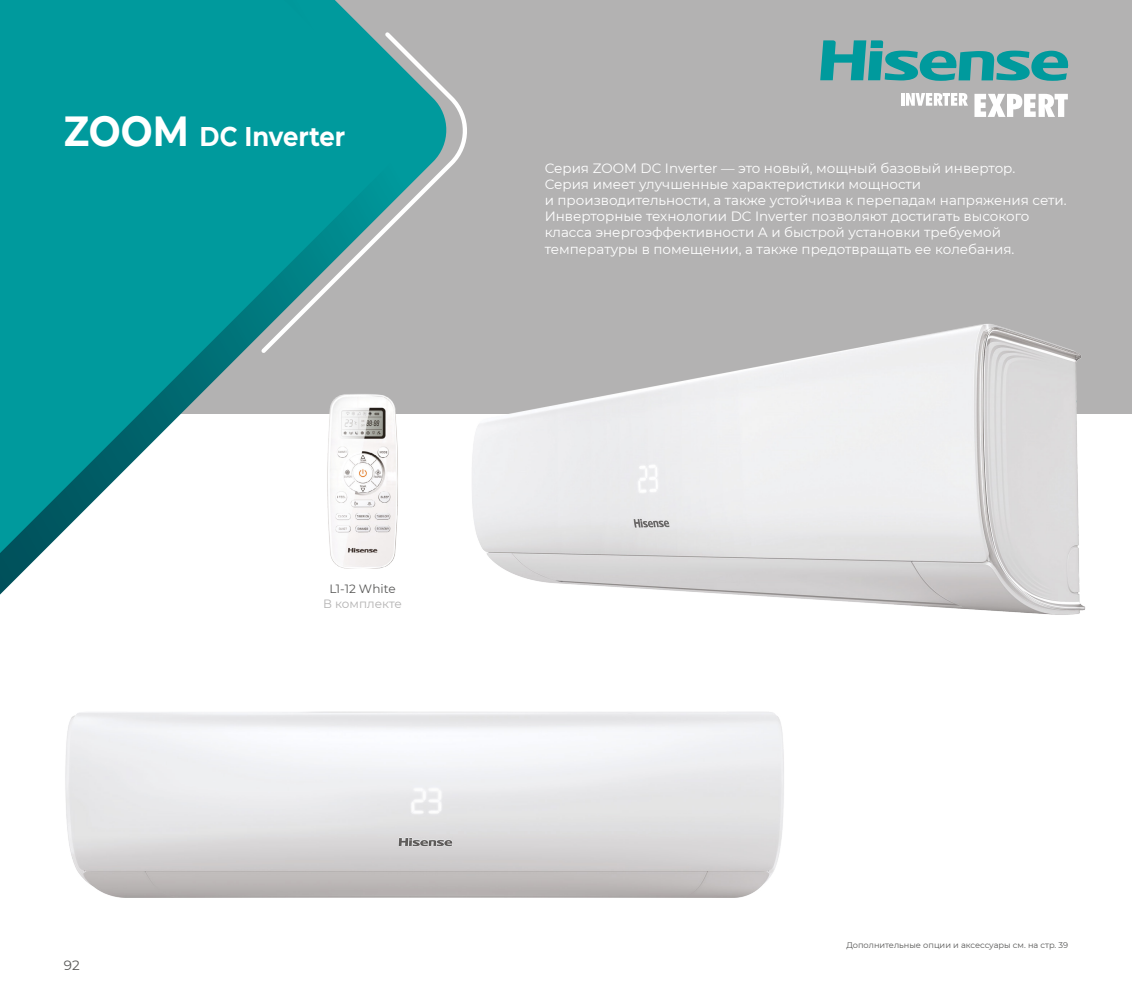
<style>
.page{position:relative;width:1132px;height:991px;background:#fff}
.page>*{position:absolute;margin:0;border:0;box-sizing:border-box;transform-origin:0 0}
.t1{font:700 27px "Montserrat";color:#fff;scale:.9 1}
.t2{font:13.5px/16.2px "Montserrat";color:#fff}
.t3{font:13.5px "Montserrat";color:#575756}
.t4{font:12px "Montserrat";color:#575756}
.t5{font:12px "Montserrat";color:#b3b2b2}
.t6{font:8.25px "Montserrat";color:#575756}
.s1{font-size:42px}
</style>
<div class="page">
<div style="left:0;top:0;width:1131px;height:413px;background:#b3b2b2"></div>
<svg style="left:0;top:0;width:405px;height:595px;fill:#009a9d"></svg>
<svg style="left:257px;top:28px;width:210px;height:329px"></svg>
<svg style="left:974px;top:94px;width:93px;height:23px"></svg>
<svg style="left:901px;top:93px;width:3px;height:13px"></svg>
<svg style="left:906px;top:93px;width:61px;height:13px"></svg>
<svg style="left:820px;top:40px;width:249px;height:41px"></svg>
<img style="left:469px;top:324px;width:616px;height:291px">
<img style="left:65px;top:711px;width:719px;height:187px">
<img style="left:327px;top:392px;width:72px;height:180px">
<h1 class="t1" style="left:64px;top:117px;width:314px"><span class="s1">ZOOM</span> DC Inverter</h1>
<p class="t3" style="left:64px;top:955px;width:17px">92</p>
<p class="t4" style="left:329px;top:580px;width:68px">L1-12 White</p>
<p class="t5" style="left:323px;top:596px;width:80px">В комплекте</p>
<p class="t2" style="left:544px;top:159px;width:523px">Серия ZOOM DC Inverter — это новый, мощный базовый инвертор.<br>Серия имеет улучшенные характеристики мощности<br>и производительности, а также устойчива к перепадам напряжения сети.<br>Инверторные технологии DC Inverter позволяют достигать высокого класса энергоэффективности А и быстрой установки требуемой температуры в помещении, а также предотвращать ее колебания.</p>
<p class="t6" style="left:846px;top:939px;width:223px">Дополнительные опции и аксессуары см. на стр. 39</p>
</div>
